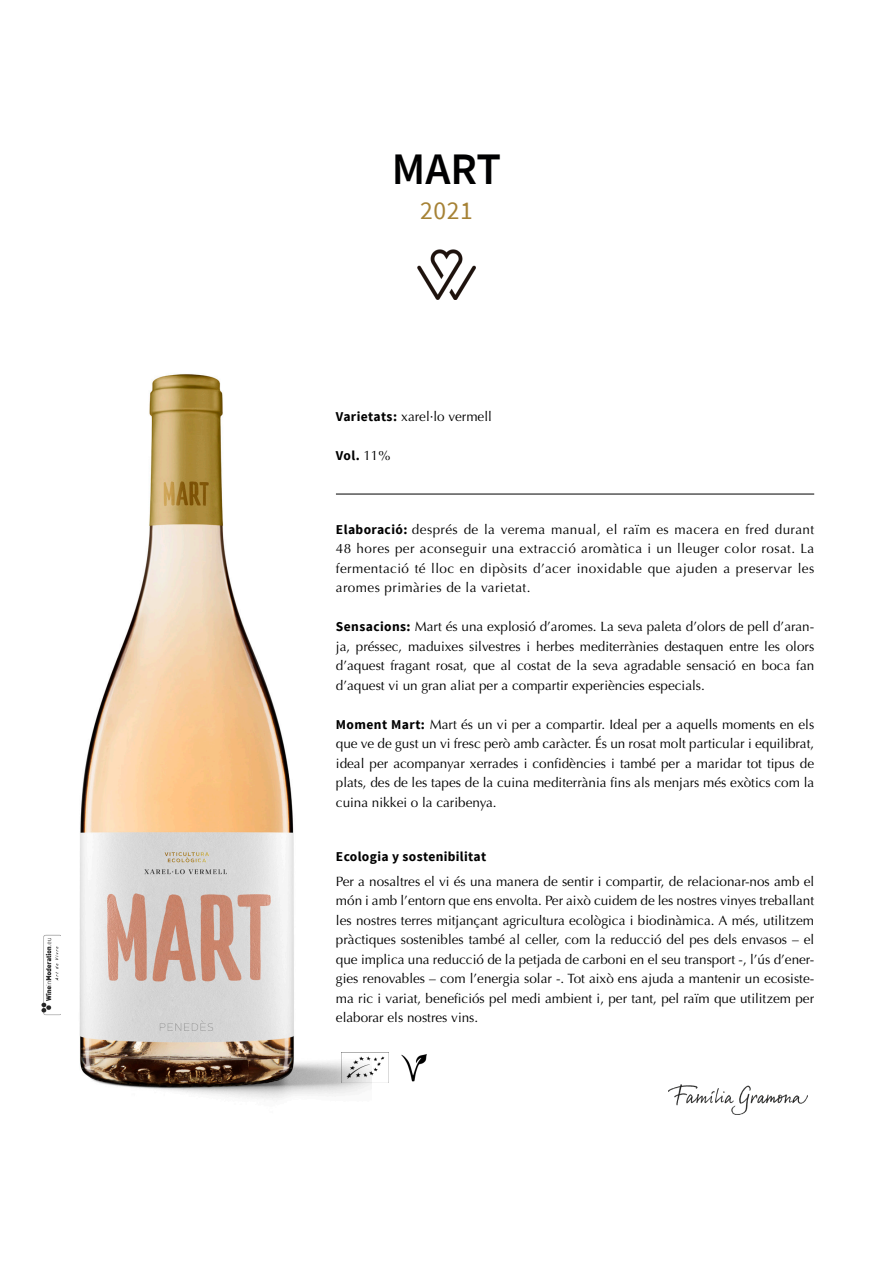
<style>
.page{position:relative;width:893px;height:1263px;background:#fff}
.page>*{position:absolute;margin:0;border:0;box-sizing:border-box;transform-origin:0 0}
.t1{font:600 45px "Source Sans Pro";color:#000001}
.t2{font:25.5px "Source Sans Pro";color:#a68235}
.t3{font:13.5px/19.5px "Optima";color:#000001;text-align:justify}
.t4{font:700 13.5px "Source Sans Pro";letter-spacing:.025em;color:#000001}
.s1{font-family:"Source Sans Pro";font-weight:700}
.s2{font-family:"Optima";font-weight:400}
</style>
<div class="page">
<img style="left:79px;top:374px;width:292px;height:726px">
<hr style="left:336px;top:494px;width:478px;height:1px;background:#000001">
<img style="left:41px;top:934px;width:20px;height:81px">
<img style="left:668px;top:1084px;width:140px;height:30px">
<img style="left:341px;top:1052px;width:47px;height:31px">
<img style="left:401px;top:1054px;width:26px;height:28px">
<img style="left:417px;top:250px;width:59px;height:49px">
<p class="t1" style="left:392px;top:140px;width:111px">MART</p>
<p class="t2" style="left:420px;top:194px;width:54px">2021</p>
<p class="t3" style="left:336px;top:406px;width:157px"><span class="s1">Varietats:</span> xarel·lo vermell</p>
<p class="t4" style="left:336px;top:446px;width:56px">Vol. <span class="s2">11%</span></p>
<p class="t3" style="left:336px;top:520px;width:480px"><span class="s1">Elaboració:</span> després de la verema manual, el raïm es macera en fred durant 48 hores per aconseguir una extracció aromàtica i un lleuger color rosat. La fermentació té lloc en dipòsits d’acer inoxidable que ajuden a preservar les aromes primàries de la varietat.</p>
<p class="t3" style="left:336px;top:617px;width:480px"><span class="s1">Sensacions:</span> Mart és una explosió d’aromes. La seva paleta d’olors de pell d’aran&shy;ja, préssec, maduixes silvestres i herbes mediterrànies destaquen entre les olors d’aquest fragant rosat, que al costat de la seva agradable sensació en boca fan d’aquest vi un gran aliat per a compartir experiències especials.</p>
<p class="t3" style="left:336px;top:715px;width:480px"><span class="s1">Moment Mart:</span> Mart és un vi per a compartir. Ideal per a aquells moments en els que ve de gust un vi fresc però amb caràcter. És un rosat molt particular i equilibrat, ideal per acompanyar xerrades i confidències i també per a maridar tot tipus de plats, des de les tapes de la cuina mediterrània fins als menjars més exòtics com la cuina nikkei o la caribenya.</p>
<p class="t4" style="left:336px;top:848px;width:152px">Ecologia y sostenibilitat</p>
<p class="t3" style="left:336px;top:872px;width:480px">Per a nosaltres el vi és una manera de sentir i compartir, de relacionar-nos amb el món i amb l’entorn que ens envolta. Per això cuidem de les nostres vinyes treballant les nostres terres mitjançant agricultura ecològica i biodinàmica. A més, utilitzem pràctiques sostenibles també al celler, com la reducció del pes dels envasos – el que implica una reducció de la petjada de carboni en el seu transport -, l’ús d’ener&shy;gies renovables – com l’energia solar -. Tot això ens ajuda a mantenir un ecosiste&shy;ma ric i variat, beneficiós pel medi ambient i, per tant, pel raïm que utilitzem per elaborar els nostres vins.</p>
</div>
